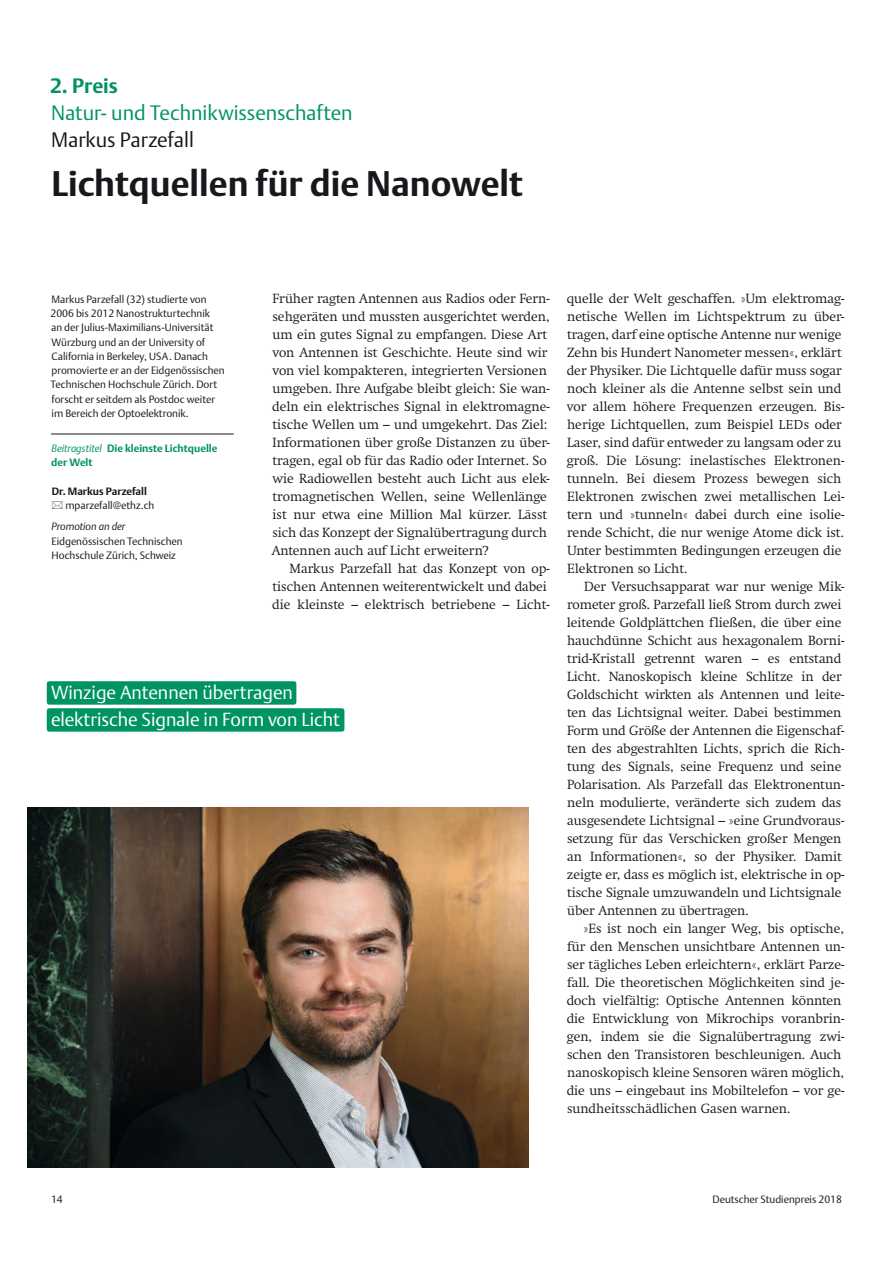
<style>
.page{position:relative;width:893px;height:1263px;background:#fff}
.page>*{position:absolute;margin:0;border:0;box-sizing:border-box;transform-origin:0 0}
.t1{font:700 35.25px "DTL Argo T";color:#1a171c}
.t2{font:300 20.7px "DTL Argo T";letter-spacing:-.005em;color:#009363}
.t3{font:300 20.7px "DTL Argo T";color:#1a171c}
.t4{font:700 20.7px "DTL Argo T";color:#009363}
.t5{font:300 18.75px/27px "DTL Argo T";color:#fff}
.t6{font:300 13.2px/18px "Swift TTU";color:#1a171c}
.t7{font:300 10.5px/14.2px "DTL Argo T";color:#1a171c}
.t8{font:700 10.5px/14.2px "DTL Argo T";color:#009363}
.t9{font:700 10.5px "DTL Argo T";color:#1a171c}
.t10{font:italic 300 10.5px "DTL Argo T";letter-spacing:-.005em;color:#1a171c}
.s1{font-weight:300;font-style:italic}
.s2{font-size:12.75px}
</style>
<div class="page">
<hr style="left:51px;top:434px;width:183px;height:1px;background:#1a171c">
<img style="left:27px;top:807px;width:501px;height:360px">
<div style="left:47px;top:708px;width:297px;height:24px;background:#009363;border-radius:3px"></div>
<div style="left:47px;top:681px;width:249px;height:24px;background:#009363;border-radius:3px"></div>
<h2 class="t4" style="left:50px;top:73px;width:69px">2. Preis</h2>
<h2 class="t2" style="left:51px;top:100px;width:303px">Natur- und Technikwissenschaften</h2>
<h2 class="t3" style="left:51px;top:127px;width:144px">Markus Parzefall</h2>
<h1 class="t1" style="left:52px;top:163px;width:473px">Lichtquellen für die Nanowelt</h1>
<p class="t7" style="left:51px;top:292px;width:176px">Markus Parzefall (32) studierte von 2006 bis 2012 Nanostrukturtechnik<br>an der Julius-Maximilians-Universität Würzburg und an der University of California in Berkeley, USA. Danach promovierte er an der Eidgenössischen Technischen Hochschule Zürich. Dort forscht er seitdem als Postdoc weiter im Bereich der Optoelektronik.</p>
<p class="t8" style="left:51px;top:441px;width:168px"><span class="s1">Beitragstitel</span> Die kleinste Lichtquelle der Welt</p>
<p class="t9" style="left:52px;top:485px;width:97px">Dr. Markus Parzefall</p>
<p class="t7" style="left:65px;top:498px;width:90px">mparzefall@ethz.ch</p>
<p class="t10" style="left:52px;top:520px;width:75px">Promotion an der</p>
<p class="t7" style="left:52px;top:534px;width:133px">Eidgenössischen Technischen<br>Hochschule Zürich, Schweiz</p>
<p class="t6" style="left:272px;top:290px;width:280px">Früher ragten Antennen aus Radios oder Fern&shy;sehgeräten und mussten ausgerichtet werden, um ein gutes Signal zu empfangen. Diese Art von Antennen ist Geschichte. Heute sind wir von viel kompakteren, integrierten Versionen umgeben. Ihre Aufgabe bleibt gleich: Sie wan&shy;deln ein elektrisches Signal in elektromagne&shy;tische Wellen um – und umgekehrt. Das Ziel:<br>Informationen über große Distanzen zu über&shy;tragen, egal ob für das Radio oder Internet. So wie Radiowellen besteht auch Licht aus elek&shy;tromagnetischen Wellen, seine Wellenlänge ist nur etwa eine Million Mal kürzer. Lässt sich das Konzept der Signalübertragung durch Antennen auch auf Licht erweitern?</p>
<p class="t6" style="left:272px;top:560px;width:279px;text-indent:17px">Markus Parzefall hat das Konzept von op&shy;tischen Antennen weiterentwickelt und dabei die kleinste – elektrisch betriebene – Licht-</p>
<h3 class="t5" style="left:51px;top:679px;width:290px">Winzige Antennen übertragen elektrische Signale in Form von Licht</h3>
<p class="t6" style="left:567px;top:290px;width:279px">quelle der Welt geschaffen. »Um elektromag&shy;netische Wellen im Lichtspektrum zu über&shy;tragen, darf eine optische Antenne nur wenige Zehn bis Hundert Nanometer messen«, erklärt der Physiker. Die Lichtquelle dafür muss sogar noch kleiner als die Antenne selbst sein und vor allem höhere Frequenzen erzeugen. Bis&shy;herige Lichtquellen, zum Beispiel <span class="s2">LED</span>s oder Laser, sind dafür entweder zu langsam oder zu groß. Die Lösung: inelastisches Elektronen&shy;tunneln. Bei diesem Prozess bewegen sich Elektronen zwischen zwei metallischen Lei&shy;tern und »tunneln« dabei durch eine isolie&shy;rende Schicht, die nur wenige Atome dick ist.<br>Unter bestimmten Bedingungen erzeugen die Elektronen so Licht.</p>
<p class="t6" style="left:567px;top:578px;width:279px;text-indent:17px">Der Versuchsapparat war nur wenige Mik&shy;rometer groß. Parzefall ließ Strom durch zwei leitende Goldplättchen fließen, die über eine hauchdünne Schicht aus hexagonalem Borni&shy;trid-Kristall getrennt waren – es entstand Licht. Nanoskopisch kleine Schlitze in der Goldschicht wirkten als Antennen und leite&shy;ten das Lichtsignal weiter. Dabei bestimmen Form und Größe der Antennen die Eigenschaf&shy;ten des abgestrahlten Lichts, sprich die Rich&shy;tung des Signals, seine Frequenz und seine Polarisation. Als Parzefall das Elektronentun&shy;neln modulierte, veränderte sich zudem das ausgesendete Lichtsignal – »eine Grundvoraus&shy;setzung für das Verschicken großer Mengen an Informationen«, so der Physiker. Damit zeigte er, dass es möglich ist, elektrische in op&shy;tische Signale umzuwandeln und Lichtsignale über Antennen zu übertragen.</p>
<p class="t6" style="left:567px;top:920px;width:279px;text-indent:17px">»Es ist noch ein langer Weg, bis optische, für den Menschen unsichtbare Antennen un&shy;ser tägliches Leben erleichtern«, erklärt Parze&shy;fall. Die theoretischen Möglichkeiten sind je&shy;doch vielfältig: Optische Antennen könnten die Entwicklung von Mikrochips voranbrin&shy;gen, indem sie die Signalübertragung zwi&shy;schen den Transistoren beschleunigen. Auch nanoskopisch kleine Sensoren wären möglich, die uns – eingebaut ins Mobiltelefon – vor ge&shy;sundheitsschädlichen Gasen warnen.</p>
<p class="t7" style="left:51px;top:1192px;width:13px">14</p>
<p class="t7" style="left:712px;top:1192px;width:131px">Deutscher Studienpreis 2018</p>
</div>
